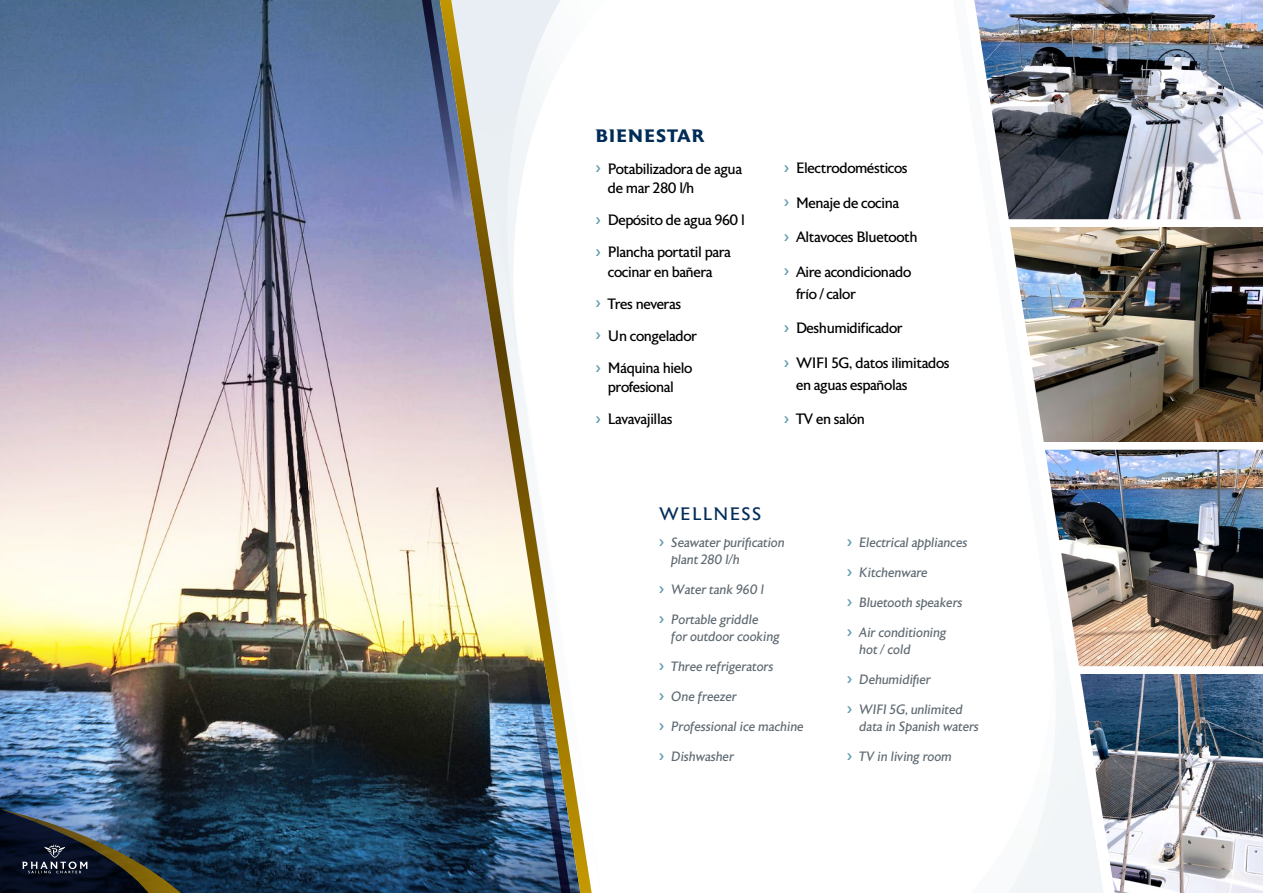
<style>
.page{position:relative;width:1263px;height:893px;background:#fff}
.page>*{position:absolute;margin:0;border:0;box-sizing:border-box;transform-origin:0 0}
.t1{font:700 18px "Astoria";letter-spacing:.07em;color:#002c58}
.t2{font:18px "Astoria";letter-spacing:.07em;color:#002c58}
.t3{font:15px/32.1px "Astoria";letter-spacing:-.03em;color:#000}
.t4{font:italic 13.5px/17.1px "Astoria";color:#5f6a72}
</style>
<div class="page">
<img style="left:0;top:0;width:440px;height:893px">
<img style="left:1115px;top:674px;width:148px;height:219px">
<img style="left:1115px;top:449px;width:148px;height:217px">
<img style="left:1115px;top:227px;width:148px;height:215px">
<img style="left:1115px;top:0;width:148px;height:219px">
<img style="left:0;top:801px;width:210px;height:92px">
<img style="left:1112px;top:0;width:3px;height:893px">
<svg style="left:440px;top:0;width:152px;height:893px"></svg>
<svg style="left:413px;top:0;width:87px;height:435px;background:#a6a4b2"></svg>
<svg style="left:1112px;top:650px;width:1px;height:243px"></svg>
<img style="left:974px;top:0;width:138px;height:893px">
<img style="left:502px;top:522px;width:83px;height:371px">
<p class="t1" style="left:596px;top:125px;width:110px">BIENESTAR</p>
<p class="t3" style="left:608px;top:159px;width:136px;line-height:19.4px">Potabilizadora de agua de mar 280 l/h</p>
<p class="t3" style="left:608px;top:204px;width:138px">Depósito de agua 960 l<br>Plancha portatil para</p>
<p class="t3" style="left:608px;top:256px;width:106px">cocinar en bañera<br>Tres neveras<br>Un congelador<br>Máquina hielo</p>
<p class="t3" style="left:608px;top:372px;width:68px">profesional<br>Lavavajillas</p>
<p class="t3" style="left:796px;top:152px;width:113px">Electrodomésticos</p>
<p class="t3" style="left:796px;top:187px;width:105px">Menaje de cocina</p>
<p class="t3" style="left:796px;top:221px;width:123px">Altavoces Bluetooth</p>
<p class="t3" style="left:796px;top:261px;width:117px;line-height:21.9px">Aire acondicionado frío / calor</p>
<p class="t3" style="left:796px;top:313px;width:108px">Deshumidificador</p>
<p class="t3" style="left:796px;top:352px;width:155px;line-height:21.9px">WIFI 5G, datos ilimitados en aguas españolas</p>
<p class="t3" style="left:796px;top:404px;width:70px">TV en salón</p>
<p class="t2" style="left:659px;top:504px;width:104px">WELLNESS</p>
<p class="t4" style="left:671px;top:535px;width:115px">Seawater purification plant 280 l/h</p>
<p class="t4" style="left:671px;top:582px;width:94px">Water tank 960 l</p>
<p class="t4" style="left:671px;top:612px;width:110px">Portable griddle<br>for outdoor cooking</p>
<p class="t4" style="left:671px;top:659px;width:104px">Three refrigerators</p>
<p class="t4" style="left:671px;top:689px;width:67px">One freezer</p>
<p class="t4" style="left:671px;top:718px;width:134px">Professional ice machine</p>
<p class="t4" style="left:671px;top:748px;width:64px">Dishwasher</p>
<p class="t4" style="left:859px;top:535px;width:110px">Electrical appliances</p>
<p class="t4" style="left:859px;top:565px;width:70px">Kitchenware</p>
<p class="t4" style="left:859px;top:595px;width:105px">Bluetooth speakers</p>
<p class="t4" style="left:859px;top:624px;width:88px">Air conditioning hot / cold</p>
<p class="t4" style="left:859px;top:671px;width:73px">Dehumidifier</p>
<p class="t4" style="left:859px;top:701px;width:121px">WIFI 5G, unlimited data in Spanish waters</p>
<p class="t4" style="left:859px;top:748px;width:94px">TV in living room</p>
</div>
